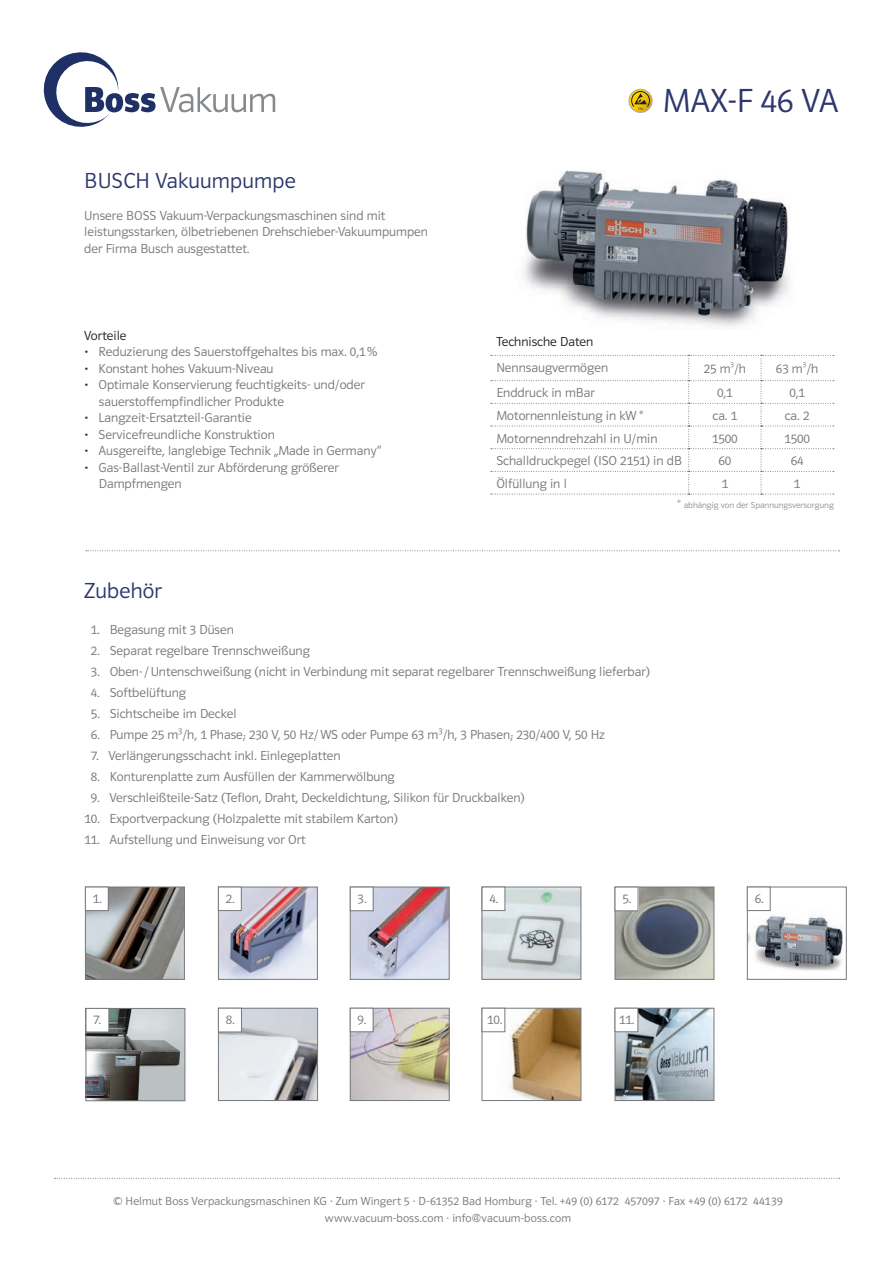
<style>
.page{position:relative;width:893px;height:1263px;background:#fff}
.page>*{position:absolute;margin:0;border:0;box-sizing:border-box;transform-origin:0 0}
.t1{font:34.5px "Polo 11 Leicht";color:#2c376c}
.t2{font:22.5px "Polo 11 Leicht";letter-spacing:.01em;color:#2c376c}
.t3{font:13.5px/16.5px "Polo 11 Leicht";color:#76787b}
.t4{font:13.5px "Polo 11 Leicht";color:#231f20}
.t5{font:12px/16.5px "Polo 11 Leicht";letter-spacing:.01em;color:#76787b;text-align:center}
.t6{font:9px "Polo 11 Leicht";color:#8f9194}
.s1{color:#1e3066}
.s2{font-size:12px}
</style>
<div class="page">
<div style="left:629px;top:89px;width:23px;height:23px;border:1px solid #a8a9ad;border-radius:50%"></div>
<svg style="left:631px;top:91px;width:19px;height:19px"></svg>
<svg style="left:44px;top:52px;width:231px;height:75px"></svg>
<svg style="left:86px;top:550px;width:754px;height:1px"></svg>
<img style="left:524px;top:170px;width:266px;height:156px">
<svg style="left:54px;top:1178px;width:786px;height:1px"></svg>
<svg style="left:491px;top:355px;width:343px;height:140px"></svg>
<img style="left:484px;top:889px;width:95px;height:89px">
<div style="left:482px;top:887px;width:99px;height:93px;border:1px solid #76787b"></div>
<div style="left:482px;top:887px;width:23px;height:23px;background:#fff"></div>
<div style="left:482px;top:887px;width:23px;height:24px;border:1px solid #76787b"></div>
<img style="left:352px;top:1010px;width:96px;height:89px">
<div style="left:350px;top:1008px;width:100px;height:93px;border:1px solid #76787b"></div>
<div style="left:350px;top:1008px;width:23px;height:24px;background:#fff"></div>
<div style="left:350px;top:1008px;width:23px;height:24px;border:1px solid #76787b"></div>
<img style="left:87px;top:889px;width:96px;height:89px">
<div style="left:85px;top:887px;width:100px;height:93px;border:1px solid #76787b"></div>
<div style="left:85px;top:887px;width:23px;height:23px;background:#fff"></div>
<div style="left:85px;top:887px;width:24px;height:24px;border:1px solid #76787b"></div>
<img style="left:352px;top:889px;width:96px;height:89px">
<div style="left:350px;top:887px;width:100px;height:93px;border:1px solid #76787b"></div>
<div style="left:350px;top:887px;width:23px;height:24px;background:#fff"></div>
<div style="left:350px;top:887px;width:23px;height:24px;border:1px solid #76787b"></div>
<img style="left:617px;top:889px;width:95px;height:89px">
<div style="left:615px;top:887px;width:99px;height:93px;border:1px solid #76787b"></div>
<div style="left:615px;top:887px;width:23px;height:24px;background:#fff"></div>
<div style="left:615px;top:887px;width:23px;height:24px;border:1px solid #76787b"></div>
<img style="left:749px;top:911px;width:94px;height:60px">
<div style="left:747px;top:887px;width:100px;height:93px;border:1px solid #76787b"></div>
<div style="left:747px;top:887px;width:24px;height:24px;border:1px solid #76787b"></div>
<img style="left:495px;top:1010px;width:84px;height:89px">
<div style="left:482px;top:1008px;width:99px;height:93px;border:1px solid #76787b"></div>
<div style="left:482px;top:1008px;width:23px;height:24px;background:#fff"></div>
<div style="left:482px;top:1008px;width:23px;height:24px;border:1px solid #76787b"></div>
<img style="left:617px;top:1010px;width:95px;height:89px">
<div style="left:615px;top:1008px;width:99px;height:93px;border:1px solid #76787b"></div>
<div style="left:615px;top:1008px;width:23px;height:24px;background:#fff"></div>
<div style="left:615px;top:1008px;width:23px;height:24px;border:1px solid #76787b"></div>
<img style="left:220px;top:1010px;width:96px;height:89px">
<div style="left:218px;top:1008px;width:100px;height:93px;border:1px solid #76787b"></div>
<div style="left:218px;top:1008px;width:23px;height:24px;background:#fff"></div>
<div style="left:218px;top:1008px;width:24px;height:24px;border:1px solid #76787b"></div>
<img style="left:220px;top:889px;width:96px;height:89px">
<div style="left:218px;top:887px;width:100px;height:93px;border:1px solid #76787b"></div>
<div style="left:218px;top:887px;width:23px;height:23px;background:#fff"></div>
<div style="left:218px;top:887px;width:24px;height:24px;border:1px solid #76787b"></div>
<img style="left:88px;top:1010px;width:95px;height:89px">
<div style="left:86px;top:1008px;width:99px;height:93px;border:1px solid #76787b"></div>
<div style="left:86px;top:1008px;width:23px;height:24px;background:#fff"></div>
<div style="left:86px;top:1008px;width:23px;height:24px;border:1px solid #76787b"></div>
<h2 class="t2" style="left:84px;top:168px;width:213px">BUSCH Vakuumpumpe</h2>
<p class="t3" style="left:84px;top:207px;width:345px">Unsere BOSS Vakuum-Verpackungsmaschinen sind mit leistungsstarken, ölbetriebenen Drehschieber-Vakuumpumpen der Firma Busch ausgestattet.</p>
<p class="t4" style="left:84px;top:328px;width:44px">Vorteile</p>
<p class="t3" style="left:84px;top:344px;width:294px"><span class="s1">•</span> Reduzierung des Sauerstoffgehaltes bis max. 0,1 %</p>
<p class="t3" style="left:84px;top:360px;width:191px"><span class="s1">•</span> Konstant hohes Vakuum-Niveau</p>
<p class="t3" style="left:99px;top:377px;width:268px;text-indent:-15px"><span class="s1">•</span> Optimale Konservierung feuchtigkeits- und/oder sauerstoffempfindlicher Produkte</p>
<p class="t3" style="left:84px;top:410px;width:169px"><span class="s1">•</span> Langzeit-Ersatzteil-Garantie</p>
<p class="t3" style="left:84px;top:426px;width:192px"><span class="s1">•</span> Servicefreundliche Konstruktion</p>
<p class="t3" style="left:84px;top:443px;width:299px"><span class="s1">•</span> Ausgereifte, langlebige Technik „Made in Germany“</p>
<p class="t3" style="left:99px;top:459px;width:242px;text-indent:-15px"><span class="s1">•</span> Gas-Ballast-Ventil zur Abförderung größerer<br>Dampfmengen</p>
<h2 class="t2" style="left:84px;top:578px;width:79px">Zubehör</h2>
<h1 class="t1" style="left:663px;top:82px;width:177px">MAX-F 46 VA</h1>
<p class="t4" style="left:496px;top:334px;width:98px">Technische Daten</p>
<p class="t3" style="left:496px;top:359px;width:113px">Nennsaugvermögen</p>
<p class="t3" style="left:704px;top:361px;width:44px">25 m<sup>3</sup>/h</p>
<p class="t3" style="left:776px;top:361px;width:44px">63 m<sup>3</sup>/h</p>
<p class="t3" style="left:496px;top:385px;width:100px">Enddruck in mBar</p>
<p class="t3" style="left:717px;top:385px;width:17px">0,1</p>
<p class="t3" style="left:789px;top:385px;width:17px">0,1</p>
<p class="t3" style="left:496px;top:407px;width:148px">Motornennleistung in kW *</p>
<p class="t3" style="left:712px;top:407px;width:26px">ca. 1</p>
<p class="t3" style="left:785px;top:407px;width:26px">ca. 2</p>
<p class="t3" style="left:496px;top:430px;width:163px">Motornenndrehzahl in U/min</p>
<p class="t3" style="left:712px;top:430px;width:27px">1500</p>
<p class="t3" style="left:784px;top:430px;width:27px">1500</p>
<p class="t3" style="left:496px;top:453px;width:187px">Schalldruckpegel (ISO 2151) in dB</p>
<p class="t3" style="left:718px;top:453px;width:14px">60</p>
<p class="t3" style="left:791px;top:453px;width:14px">64</p>
<p class="t3" style="left:496px;top:475px;width:72px">Ölfüllung in l</p>
<p class="t3" style="left:722px;top:475px;width:8px">1</p>
<p class="t3" style="left:794px;top:475px;width:8px">1</p>
<p class="t6" style="left:678px;top:500px;width:158px"><span class="s2">*</span> abhängig von der Spannungsversorgung</p>
<p class="t3" style="left:91px;top:621px;width:145px">1. Begasung mit 3 Düsen</p>
<p class="t3" style="left:91px;top:642px;width:221px">2. Separat regelbare Trennschweißung</p>
<p class="t3" style="left:91px;top:663px;width:561px">3. Oben- / Untenschweißung (nicht in Verbindung mit separat regelbarer Trennschweißung lieferbar)</p>
<p class="t3" style="left:91px;top:684px;width:97px">4. Softbelüftung</p>
<p class="t3" style="left:91px;top:705px;width:147px">5. Sichtscheibe im Deckel</p>
<p class="t3" style="left:91px;top:726px;width:516px">6. Pumpe 25 m<sup>3</sup>/h, 1 Phase; 230 V, 50 Hz/ WS oder Pumpe 63 m<sup>3</sup>/h, 3 Phasen; 230/400 V, 50 Hz</p>
<p class="t3" style="left:91px;top:747px;width:251px">7. Verlängerungsschacht inkl. Einlegeplatten</p>
<p class="t3" style="left:91px;top:768px;width:305px">8. Konturenplatte zum Ausfüllen der Kammerwölbung</p>
<p class="t3" style="left:91px;top:789px;width:435px">9. Verschleißteile-Satz (Teflon, Draht, Deckeldichtung, Silikon für Druckbalken)</p>
<p class="t3" style="left:84px;top:810px;width:315px">10. Exportverpackung (Holzpalette mit stabilem Karton)</p>
<p class="t3" style="left:84px;top:831px;width:223px">11. Aufstellung und Einweisung vor Ort</p>
<p class="t3" style="left:93px;top:890px;width:11px">1.</p>
<p class="t3" style="left:358px;top:890px;width:11px">3.</p>
<p class="t3" style="left:622px;top:890px;width:11px">5.</p>
<p class="t3" style="left:755px;top:890px;width:11px">6.</p>
<p class="t3" style="left:358px;top:890px;width:8px">2</p>
<p class="t3" style="left:489px;top:890px;width:11px">4.</p>
<p class="t3" style="left:226px;top:890px;width:11px">2.</p>
<p class="t3" style="left:93px;top:1011px;width:9px">7.</p>
<p class="t3" style="left:358px;top:1011px;width:10px">9.</p>
<p class="t3" style="left:226px;top:1011px;width:11px">8.</p>
<p class="t3" style="left:487px;top:1011px;width:17px">10.</p>
<p class="t3" style="left:619px;top:1011px;width:17px">11.</p>
<p class="t5" style="left:113px;top:1193px;width:671px">© Helmut Boss Verpackungsmaschinen KG · Zum Wingert 5 · D-61352 Bad Homburg · Tel. +49 (0) 6172 457097 · Fax +49 (0) 6172 44139 www.vacuum-boss.com · info@vacuum-boss.com</p>
</div>
